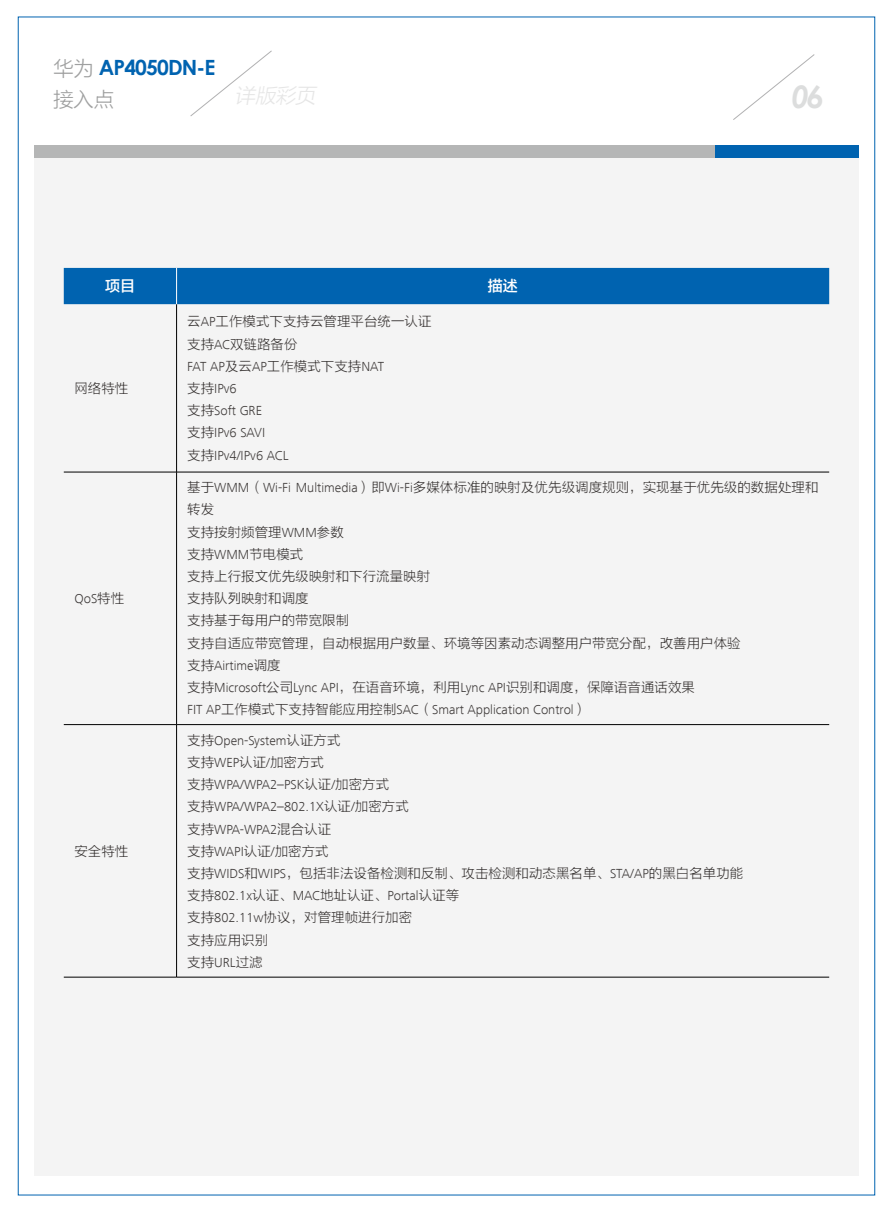
<style>
.page{position:relative;width:893px;height:1212px;background:#fff}
.page>*{position:absolute;margin:0;border:0;box-sizing:border-box;transform-origin:0 0}
.t1{font:italic 700 31.2px "Century Gothic";color:#dcdddd}
.t2{font:700 21px "Century Gothic";letter-spacing:-.04em;color:#0063b0}
.t3{font:italic 21px "FZLTXHK";color:#e6e6e6}
.t4{font:21px "FZLTXHK";color:#9fa0a0}
.t5{font:15px "FZLTZHK GBK1 0";color:#fff}
.t6{font:13.5px/22.2px "FZLTXHK";color:#3e3a39}
.t7{font:300 13.5px/22.2px "Frutiger Next LT";color:#3e3a39}
.s1{font-family:"FZLTXHK";font-weight:400;color:#9fa0a0}
.s2{font-family:"FZLTXHK";font-weight:400}
.s3{font-family:"Frutiger Next LT";font-weight:300}
</style>
<div class="page">
<div style="left:34px;top:151px;width:825px;height:1025px;background:#f4f4f4"></div>
<svg style="left:190px;top:50px;width:82px;height:66px"></svg>
<div style="left:714px;top:145px;width:145px;height:12px;background:#0063b0"></div>
<div style="left:34px;top:145px;width:680px;height:12px;background:#b5b6b6"></div>
<svg style="left:733px;top:54px;width:82px;height:66px"></svg>
<div style="left:64px;top:268px;width:765px;height:36px;background:#0063b0"></div>
<hr style="left:176px;top:304px;width:1px;height:168px;background:#000">
<hr style="left:64px;top:472px;width:113px;height:1px;background:#000">
<hr style="left:177px;top:472px;width:652px;height:1px;background:#000">
<hr style="left:176px;top:472px;width:1px;height:252px;background:#000">
<hr style="left:64px;top:724px;width:113px;height:1px;background:#000">
<hr style="left:177px;top:724px;width:652px;height:1px;background:#000">
<hr style="left:176px;top:725px;width:1px;height:252px;background:#000">
<hr style="left:64px;top:977px;width:113px;height:1px;background:#000">
<hr style="left:177px;top:977px;width:652px;height:1px;background:#000">
<hr style="left:176px;top:268px;width:1px;height:36px;background:#fff">
<h2 class="t2" style="left:53px;top:52px;width:164px"><span class="s1">华为</span> AP4050DN-E</h2>
<h2 class="t4" style="left:53px;top:88px;width:63px">接入点</h2>
<h2 class="t3" style="left:234px;top:84px;width:87px">详版彩页</h2>
<h1 class="t1" style="left:791px;top:73px;width:34px">06</h1>
<p class="t5" style="left:105px;top:278px;width:31px">项目</p>
<p class="t5" style="left:488px;top:278px;width:31px">描述</p>
<p class="t6" style="left:74px;top:377px;width:55px">网络特性</p>
<p class="t7" style="left:74px;top:588px;width:51px">QoS<span class="s2">特性</span></p>
<p class="t6" style="left:74px;top:840px;width:55px">安全特性</p>
<p class="t6" style="left:187px;top:311px;width:246px">云<span class="s3">AP</span>工作模式下支持云管理平台统一认证支持<span class="s3">AC</span>双链路备份</p>
<p class="t7" style="left:187px;top:355px;width:199px">FAT AP<span class="s2">及云</span>AP<span class="s2">工作模式下支持</span>NAT<span class="s2">支持</span>IPv6<br><span class="s2">支持</span>Soft GRE<br><span class="s2">支持</span>IPv6 SAVI<br><span class="s2">支持</span>IPv4/IPv6 ACL</p>
<p class="t6" style="left:187px;top:477px;width:633px">基于<span class="s3">WMM</span>（<span class="s3">Wi-Fi Multimedia</span>）即<span class="s3">Wi-Fi</span>多媒体标准的映射及优先级调度规则，实现基于优先级的数据处理和转发<br>支持按射频管理<span class="s3">WMM</span>参数<br>支持<span class="s3">WMM</span>节电模式<br>支持上行报文优先级映射和下行流量映射<br>支持队列映射和调度<br>支持基于每用户的带宽限制<br>支持自适应带宽管理，自动根据用户数量、环境等因素动态调整用户带宽分配，改善用户体验</p>
<p class="t7" style="left:187px;top:654px;width:95px"><span class="s2">支持</span>Airtime<span class="s2">调度</span></p>
<p class="t6" style="left:187px;top:676px;width:509px">支持<span class="s3">Microsoft</span>公司<span class="s3">Lync API</span>，在语音环境，利用<span class="s3">Lync API</span>识别和调度，保障语音通话效果</p>
<p class="t7" style="left:187px;top:699px;width:402px">FIT AP<span class="s2">工作模式下支持智能应用控制</span>SAC<span class="s2">（</span>Smart Application Control<span class="s2">）</span></p>
<p class="t7" style="left:187px;top:729px;width:155px"><span class="s2">支持</span>Open-System<span class="s2">认证方式</span></p>
<p class="t6" style="left:187px;top:751px;width:138px">支持<span class="s3">WEP</span>认证<span class="s3">/</span>加密方式</p>
<p class="t7" style="left:187px;top:773px;width:223px"><span class="s2">支持</span>WPA/WPA2–PSK<span class="s2">认证</span>/<span class="s2">加密方式<br>支持</span>WPA/WPA2–802.1X<span class="s2">认证</span>/<span class="s2">加密方式支持</span>WPA-WPA2<span class="s2">混合认证</span></p>
<p class="t6" style="left:187px;top:840px;width:558px">支持<span class="s3">WAPI</span>认证<span class="s3">/</span>加密方式<br>支持<span class="s3">WIDS</span>和<span class="s3">WIPS</span>，包括非法设备检测和反制、攻击检测和动态黑名单、<span class="s3">STA/AP</span>的黑白名单功能</p>
<p class="t7" style="left:187px;top:884px;width:274px"><span class="s2">支持</span>802.1x<span class="s2">认证、</span>MAC<span class="s2">地址认证、</span>Portal<span class="s2">认证等</span></p>
<p class="t6" style="left:187px;top:907px;width:226px">支持<span class="s3">802.11w</span>协议，对管理帧进行加密支持应用识别<br>支持<span class="s3">URL</span>过滤</p>
</div>
